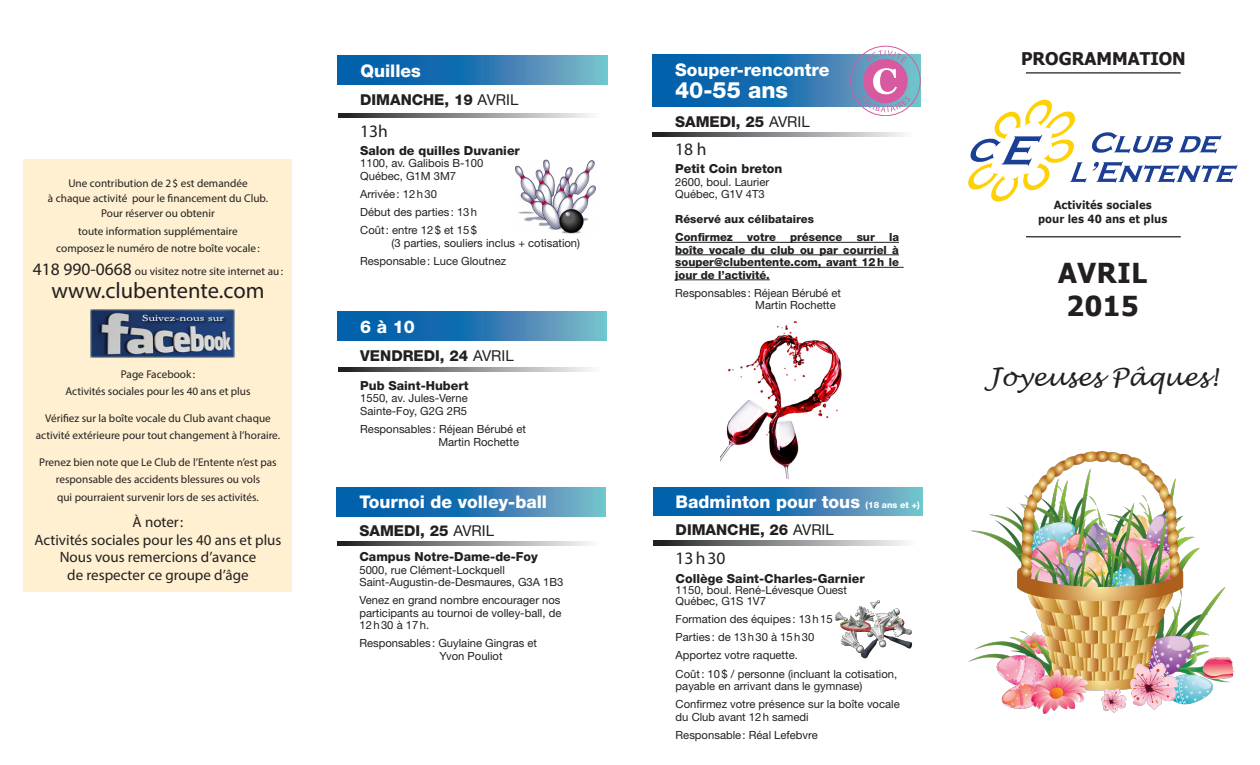
<style>
.page{position:relative;width:1260px;height:765px;background:#fff}
.page>*{position:absolute;margin:0;border:0;box-sizing:border-box;transform-origin:0 0}
.t1{font:700 27.5px "Tahoma";letter-spacing:.025em;color:#231f20}
.t2{font:italic 25px "Lucida Handwriting";color:#231f20}
.t3{font:22.5px "Myriad Pro";color:#231f20}
.t4{font:800 22.5px "Helvetica Neue";color:#fff}
.t5{font:800 17.5px "Helvetica Neue";color:#fff}
.t6{font:700 17.5px "Tahoma";color:#231f20}
.t7{font:17.5px "Myriad Pro";color:#231f20}
.t8{font:15px/17.5px "Myriad Pro";color:#231f20;text-align:center}
.t9{font:800 15px "Helvetica Neue";color:#231f20}
.t10{font:800 12.5px "Helvetica Neue";color:#231f20}
.t11{font:11.25px/12.5px "Helvetica Neue";color:#231f20}
.t12{font:11.25px/17.5px "Myriad Pro";color:#231f20;text-align:center}
.t13{font:800 11.25px/12.5px "Helvetica Neue";color:#231f20;text-align:justify}
.t14{font:700 11.25px/13.5px "Verdana";color:#231f20;text-align:center;scale:.9 1}
.s1{font-size:17.5px}
.s2{font-weight:400}
.s3{font-size:8.75px}
</style>
<div class="page">
<img style="left:516px;top:159px;width:79px;height:75px">
<hr style="left:1026px;top:72px;width:155px;height:2px;background:#231f20">
<div style="left:23px;top:159px;width:269px;height:433px;background:#fef0d0"></div>
<hr style="left:1026px;top:236px;width:155px;height:1px;background:#231f20">
<img style="left:90px;top:309px;width:144px;height:49px">
<svg style="left:968px;top:100px;width:270px;height:102px"></svg>
<svg style="left:338px;top:367px;width:253px;height:4px"></svg>
<svg style="left:338px;top:312px;width:269px;height:29px;background:#2e7db4"></svg>
<svg style="left:654px;top:541px;width:252px;height:4px"></svg>
<svg style="left:653px;top:487px;width:269px;height:29px;background:#2e7db4"></svg>
<img style="left:835px;top:600px;width:78px;height:59px">
<svg style="left:338px;top:113px;width:253px;height:4px"></svg>
<svg style="left:338px;top:56px;width:269px;height:29px;background:#2e7db4"></svg>
<hr style="left:675px;top:242px;width:224px;height:1px;background:#231f20">
<hr style="left:675px;top:255px;width:224px;height:1px;background:#231f20">
<hr style="left:675px;top:267px;width:229px;height:1px;background:#231f20">
<hr style="left:675px;top:280px;width:95px;height:1px;background:#231f20">
<svg style="left:653px;top:133px;width:251px;height:3px"></svg>
<svg style="left:653px;top:55px;width:268px;height:52px;background:#2172b1"></svg>
<div style="left:851px;top:46px;width:69px;height:70px;border:1px solid #d75aa1;border-radius:50%"></div>
<svg style="left:861px;top:50px;width:49px;height:62px;background:#bd92bd"></svg>
<svg style="left:338px;top:542px;width:252px;height:4px"></svg>
<svg style="left:337px;top:488px;width:269px;height:28px;background:#2e7db4"></svg>
<img style="left:720px;top:321px;width:122px;height:158px">
<img style="left:969px;top:452px;width:265px;height:261px">
<p class="t12" style="left:48px;top:176px;width:222px;line-height:15px">Une contribution de 2$ est demandée<br>à chaque activité pour le financement du Club.<br>Pour réserver ou obtenir</p>
<p class="t12" style="left:56px;top:222px;width:205px">toute information supplémentaire composez le numéro de notre boîte vocale:</p>
<p class="t12" style="left:33px;top:263px;width:252px"><span class="s1">418 990-0668</span> ou visitez notre site internet au:</p>
<p class="t3" style="left:51px;top:277px;width:215px">www.clubentente.com</p>
<p class="t12" style="left:65px;top:365px;width:187px">Page Facebook:<br>Activités sociales pour les 40 ans et plus</p>
<p class="t12" style="left:36px;top:409px;width:246px">Vérifiez sur la boîte vocale du Club avant chaque activité extérieure pour tout changement à l’horaire.</p>
<p class="t12" style="left:39px;top:453px;width:239px">Prenez bien note que Le Club de l’Entente n’est pas responsable des accidents blessures ou vols<br>qui pourraient survenir lors de ses activités.</p>
<p class="t8" style="left:35px;top:513px;width:248px">À noter:<br>Activités sociales pour les 40 ans et plus<br>Nous vous remercions d’avance<br>de respecter ce groupe d’âge</p>
<p class="t5" style="left:360px;top:60px;width:62px">Quilles</p>
<p class="t9" style="left:360px;top:91px;width:160px">DIMANCHE, 19 <span class="s2">AVRIL</span></p>
<p class="t7" style="left:360px;top:120px;width:29px">13h</p>
<p class="t10" style="left:360px;top:143px;width:161px">Salon de quilles Duvanier</p>
<p class="t11" style="left:360px;top:157px;width:125px">1100, av. Galibois B-100<br>Québec, G1M 3M7</p>
<p class="t11" style="left:360px;top:187px;width:78px">Arrivée: 12h30</p>
<p class="t11" style="left:360px;top:206px;width:119px">Début des parties: 13h</p>
<p class="t11" style="left:391px;top:224px;width:190px;text-indent:-31px">Coût: entre 12$ et 15$<br>(3 parties, souliers inclus + cotisation)</p>
<p class="t11" style="left:360px;top:254px;width:148px">Responsable: Luce Gloutnez</p>
<p class="t5" style="left:360px;top:316px;width:56px">6 à 10</p>
<p class="t9" style="left:360px;top:347px;width:155px">VENDREDI, 24 <span class="s2">AVRIL</span></p>
<p class="t10" style="left:360px;top:378px;width:110px">Pub Saint-Hubert</p>
<p class="t11" style="left:360px;top:392px;width:109px">1550, av. Jules-Verne<br>Sainte-Foy, G2G 2R5</p>
<p class="t11" style="left:438px;top:423px;width:89px;text-indent:-78px">Responsables: Réjean Bérubé et<br>Martin Rochette</p>
<p class="t5" style="left:359px;top:492px;width:189px">Tournoi de volley-ball</p>
<p class="t9" style="left:359px;top:521px;width:136px">SAMEDI, 25 <span class="s2">AVRIL</span></p>
<p class="t10" style="left:359px;top:549px;width:180px">Campus Notre-Dame-de-Foy</p>
<p class="t11" style="left:359px;top:563px;width:206px">5000, rue Clément-Lockquell<br>Saint-Augustin-de-Desmaures, G3A 1B3</p>
<p class="t11" style="left:359px;top:594px;width:203px;text-align:justify">Venez en grand nombre encourager nos participants au tournoi de volley-ball, de 12h30 à 17h.</p>
<p class="t11" style="left:439px;top:637px;width:99px;text-indent:-80px">Responsables : Guylaine Gingras et<br>Yvon Pouliot</p>
<p class="t5" style="left:675px;top:59px;width:156px">Souper-rencontre</p>
<p class="t4" style="left:675px;top:77px;width:114px">40-55 ans</p>
<p class="t9" style="left:675px;top:112px;width:136px">SAMEDI, 25 <span class="s2">AVRIL</span></p>
<p class="t7" style="left:675px;top:138px;width:33px">18 h</p>
<p class="t10" style="left:675px;top:161px;width:109px">Petit Coin breton</p>
<p class="t11" style="left:675px;top:175px;width:95px">2600, boul. Laurier<br>Québec, G1V 4T3</p>
<p class="t13" style="left:675px;top:213px;width:140px">Réservé aux célibataires</p>
<p class="t13" style="left:675px;top:231px;width:59px">Confirmez</p>
<p class="t13" style="left:747px;top:231px;width:30px">votre</p>
<p class="t13" style="left:790px;top:231px;width:54px">présence</p>
<p class="t13" style="left:857px;top:231px;width:20px">sur</p>
<p class="t13" style="left:675px;top:231px;width:225px;text-indent:214px">la boîte vocale du club ou par courriel à souper@clubentente.com, avant 12h le jour de l’activité.</p>
<p class="t11" style="left:755px;top:286px;width:87px;text-indent:-80px">Responsables: Réjean Bérubé et<br>Martin Rochette</p>
<p class="t5" style="left:676px;top:491px;width:245px">Badminton pour tous <span class="s3">(18 ans et +)</span></p>
<p class="t9" style="left:676px;top:521px;width:160px">DIMANCHE, 26 <span class="s2">AVRIL</span></p>
<p class="t7" style="left:676px;top:548px;width:51px">13h30</p>
<p class="t10" style="left:676px;top:571px;width:191px">Collège Saint-Charles-Garnier</p>
<p class="t11" style="left:676px;top:584px;width:173px;line-height:11.2px">1150, boul. René-Lévesque Ouest<br>Québec, G1S 1V7</p>
<p class="t11" style="left:676px;top:613px;width:159px">Formation des équipes: 13h15</p>
<p class="t11" style="left:676px;top:631px;width:140px">Parties: de 13h30 à 15h30</p>
<p class="t11" style="left:676px;top:649px;width:124px">Apportez votre raquette.</p>
<p class="t11" style="left:676px;top:667px;width:223px">Coût: 10$ / personne (incluant la cotisation, payable en arrivant dans le gymnase)</p>
<p class="t11" style="left:676px;top:698px;width:226px">Confirmez votre présence sur la boîte vocale du Club avant 12h samedi</p>
<p class="t11" style="left:676px;top:728px;width:144px">Responsable: Réal Lefebvre</p>
<p class="t6" style="left:1021px;top:46px;width:166px">PROGRAMMATION</p>
<p class="t14" style="left:1038px;top:198px;width:145px">Activités sociales<br>pour les 40 ans et plus</p>
<p class="t1" style="left:1058px;top:254px;width:91px">AVRIL</p>
<p class="t1" style="left:1067px;top:287px;width:74px">2015</p>
<p class="t2" style="left:987px;top:362px;width:232px">Joyeuses Pâques!</p>
</div>
